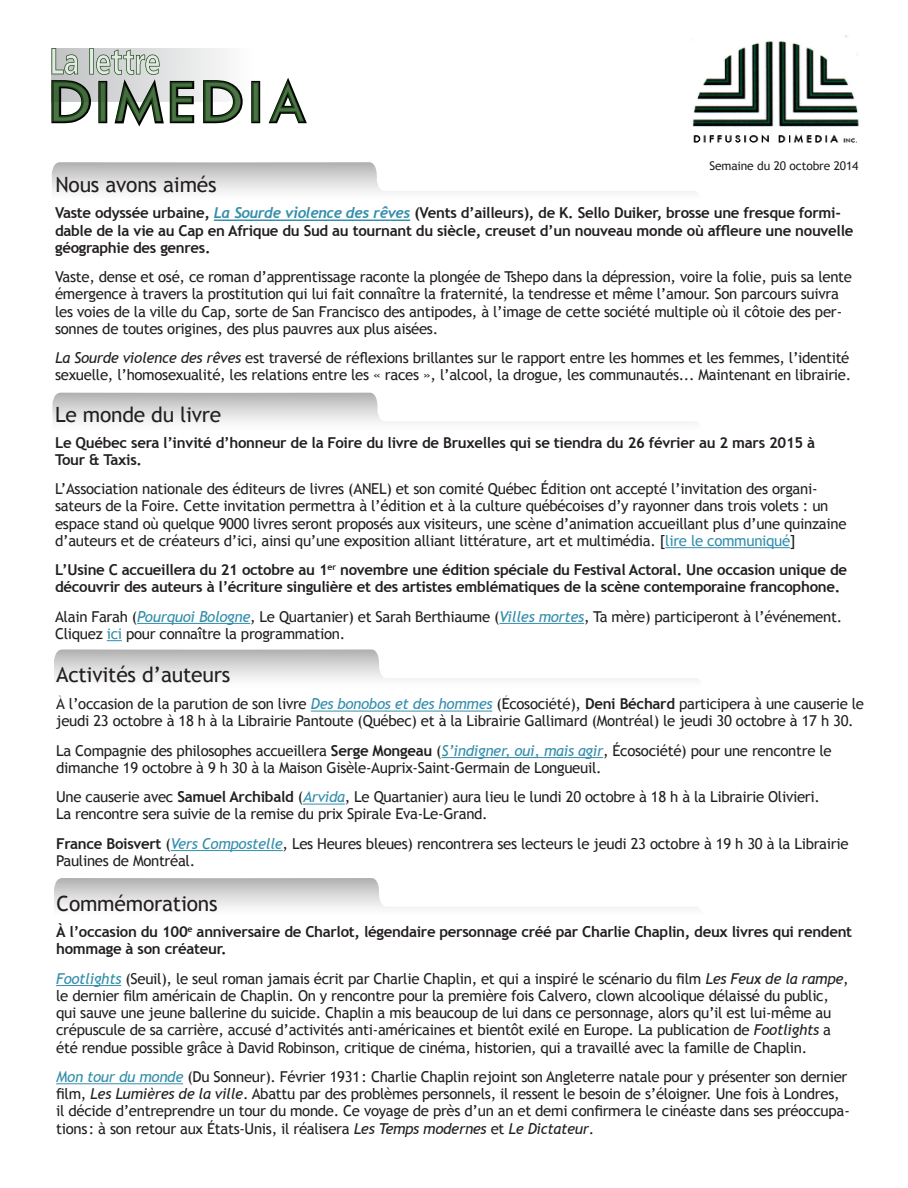
<style>
.page{position:relative;width:908px;height:1188px;background:#fff}
.page>*{position:absolute;margin:0;border:0;box-sizing:border-box;transform-origin:0 0}
.Titre{font:21px "Trebuchet MS";letter-spacing:-.01em;color:#231f20}
.Texte{font:15px/17.2px "Trebuchet MS";letter-spacing:-.02em;color:#231f20}
.Texte-2{font:700 15px/17.2px "Trebuchet MS";letter-spacing:-.02em;color:#231f20}
.t1{font:12px "Trebuchet MS";letter-spacing:-.01em;color:#231f20}
.s1{font-family:"Trebuchet";font-style:italic;color:#338eac}
.s2{font-style:italic}
.s3{color:#338eac}
.s4{font-style:italic;color:#338eac}
.s5{font-weight:700}
</style>
<div class="page">
<svg style="left:54px;top:878px;width:644px;height:30px"></svg>
<img style="left:692px;top:35px;width:167px;height:108px">
<svg style="left:164px;top:48px;width:97px;height:53px"></svg>
<svg style="left:251px;top:81px;width:9px;height:42px"></svg>
<svg style="left:170px;top:81px;width:24px;height:42px"></svg>
<svg style="left:203px;top:80px;width:39px;height:43px"></svg>
<svg style="left:252px;top:82px;width:6px;height:40px"></svg>
<svg style="left:268px;top:78px;width:39px;height:45px"></svg>
<svg style="left:51px;top:48px;width:113px;height:78px;background:#a1aca1"></svg>
<hr style="left:56px;top:985px;width:65px;height:1px;background:#338eac">
<hr style="left:56px;top:1083px;width:127px;height:1px;background:#338eac">
<hr style="left:311px;top:711px;width:181px;height:1px;background:#338eac">
<hr style="left:441px;top:757px;width:162px;height:1px;background:#338eac">
<hr style="left:303px;top:804px;width:42px;height:1px;background:#338eac">
<hr style="left:171px;top:850px;width:112px;height:1px;background:#338eac">
<svg style="left:54px;top:649px;width:645px;height:31px"></svg>
<svg style="left:52px;top:393px;width:645px;height:30px"></svg>
<hr style="left:665px;top:547px;width:125px;height:1px;background:#338eac">
<hr style="left:137px;top:623px;width:113px;height:1px;background:#338eac">
<hr style="left:499px;top:623px;width:85px;height:1px;background:#338eac">
<svg style="left:107px;top:640px;width:15px;height:1px"></svg>
<svg style="left:52px;top:162px;width:644px;height:30px"></svg>
<hr style="left:214px;top:220px;width:196px;height:1px;background:#338eac">
<p class="t1" style="left:709px;top:159px;width:150px">Semaine du 20 octobre 2014</p>
<p class="Titre" style="left:55px;top:173px;width:163px">Nous avons aimés</p>
<p class="Texte-2" style="left:55px;top:204px;width:799px">Vaste odyssée urbaine, <span class="s1">La Sourde violence des rêves</span> (Vents d’ailleurs), de K. Sello Duiker, brosse une fresque formi&shy;dable de la vie au Cap en Afrique du Sud au tournant du siècle, creuset d’un nouveau monde où affleure une nouvelle géographie des genres.</p>
<p class="Texte" style="left:55px;top:268px;width:798px">Vaste, dense et osé, ce roman d’apprentissage raconte la plongée de Tshepo dans la dépression, voire la folie, puis sa lente émergence à travers la prostitution qui lui fait connaître la fraternité, la tendresse et même l’amour. Son parcours suivra les voies de la ville du Cap, sorte de San Francisco des antipodes, à l’image de cette société multiple où il côtoie des per&shy;sonnes de toutes origines, des plus pauvres aux plus aisées.</p>
<p class="Texte" style="left:55px;top:349px;width:797px"><span class="s2">La Sourde violence des rêves</span> est traversé de réflexions brillantes sur le rapport entre les hommes et les femmes, l’identité sexuelle, l’homosexualité, les relations entre les « races », l’alcool, la drogue, les communautés... Maintenant en librairie.</p>
<p class="Titre" style="left:55px;top:403px;width:168px">Le monde du livre</p>
<p class="Texte-2" style="left:55px;top:434px;width:761px">Le Québec sera l’invité d’honneur de la Foire du livre de Bruxelles qui se tiendra du 26 février au 2 mars 2015 à</p>
<p class="Texte-2" style="left:55px;top:451px;width:88px">Tour &amp; Taxis.</p>
<p class="Texte" style="left:55px;top:480px;width:792px">L’Association nationale des éditeurs de livres (ANEL) et son comité Québec Édition ont accepté l’invitation des organi&shy;sateurs de la Foire. Cette invitation permettra à l’édition et à la culture québécoises d’y rayonner dans trois volets : un espace stand où quelque 9000 livres seront proposés aux visiteurs, une scène d’animation accueillant plus d’une quinzaine d’auteurs et de créateurs d’ici, ainsi qu’une exposition alliant littérature, art et multimédia. [<span class="s3">lire le communiqué</span>]</p>
<p class="Texte-2" style="left:55px;top:561px;width:793px">L’Usine C accueillera du 21 octobre au 1<sup>er</sup> novembre une édition spéciale du Festival Actoral. Une occasion unique de découvrir des auteurs à l’écriture singulière et des artistes emblématiques de la scène contemporaine francophone.</p>
<p class="Texte" style="left:55px;top:608px;width:788px">Alain Farah (<span class="s4">Pourquoi Bologne</span>, Le Quartanier) et Sarah Berthiaume (<span class="s4">Villes mortes</span>, Ta mère) participeront à l’événement.<br>Cliquez <span class="s3">ici</span> pour connaître la programmation.</p>
<p class="Titre" style="left:56px;top:662px;width:175px">Activités d’auteurs</p>
<p class="Texte" style="left:56px;top:695px;width:809px">À l’occasion de la parution de son livre <span class="s4">Des bonobos et des hommes</span> (Écosociété), <span class="s5">Deni Béchard</span> participera à une causerie le jeudi 23 octobre à 18 h à la Librairie Pantoute (Québec) et à la Librairie Gallimard (Montréal) le jeudi 30 octobre à 17 h 30.</p>
<p class="Texte" style="left:56px;top:742px;width:777px">La Compagnie des philosophes accueillera <span class="s5">Serge Mongeau</span> (<span class="s4">S’indigner, oui, mais agir</span>, Écosociété) pour une rencontre le dimanche 19 octobre à 9 h 30 à la Maison Gisèle-Auprix-Saint-Germain de Longueuil.</p>
<p class="Texte" style="left:56px;top:788px;width:765px">Une causerie avec <span class="s5">Samuel Archibald</span> (<span class="s4">Arvida</span>, Le Quartanier) aura lieu le lundi 20 octobre à 18 h à la Librairie Olivieri.</p>
<p class="Texte" style="left:56px;top:806px;width:433px">La rencontre sera suivie de la remise du prix Spirale Eva-Le-Grand.</p>
<p class="Texte" style="left:56px;top:835px;width:793px"><span class="s5">France Boisvert</span> (<span class="s4">Vers Compostelle</span>, Les Heures bleues) rencontrera ses lecteurs le jeudi 23 octobre à 19 h 30 à la Librairie<br>Paulines de Montréal.</p>
<p class="Titre" style="left:57px;top:891px;width:162px">Commémorations</p>
<p class="Texte-2" style="left:56px;top:923px;width:797px">À l’occasion du 100<sup>e</sup> anniversaire de Charlot, légendaire personnage créé par Charlie Chaplin, deux livres qui rendent hommage à son créateur.</p>
<p class="Texte" style="left:56px;top:970px;width:794px"><span class="s4">Footlights</span> (Seuil), le seul roman jamais écrit par Charlie Chaplin, et qui a inspiré le scénario du film <span class="s2">Les Feux de la rampe</span>, le dernier film américain de Chaplin. On y rencontre pour la première fois Calvero, clown alcoolique délaissé du public, qui sauve une jeune ballerine du suicide. Chaplin a mis beaucoup de lui dans ce personnage, alors qu’il est lui-même au crépuscule de sa carrière, accusé d’activités anti-américaines et bientôt exilé en Europe. La publication de <span class="s2">Footlights</span> a été rendue possible grâce à David Robinson, critique de cinéma, historien, qui a travaillé avec la famille de Chaplin.</p>
<p class="Texte" style="left:56px;top:1068px;width:795px"><span class="s4">Mon tour du monde</span> (Du Sonneur). Février 1931: Charlie Chaplin rejoint son Angleterre natale pour y présenter son dernier film, <span class="s2">Les Lumières de la ville</span>. Abattu par des problèmes personnels, il ressent le besoin de s’éloigner. Une fois à Londres, il décide d’entreprendre un tour du monde. Ce voyage de près d’un an et demi confirmera le cinéaste dans ses préoccupa&shy;tions: à son retour aux États-Unis, il réalisera <span class="s2">Les Temps modernes</span> et <span class="s2">Le Dictateur</span>.</p>
</div>
